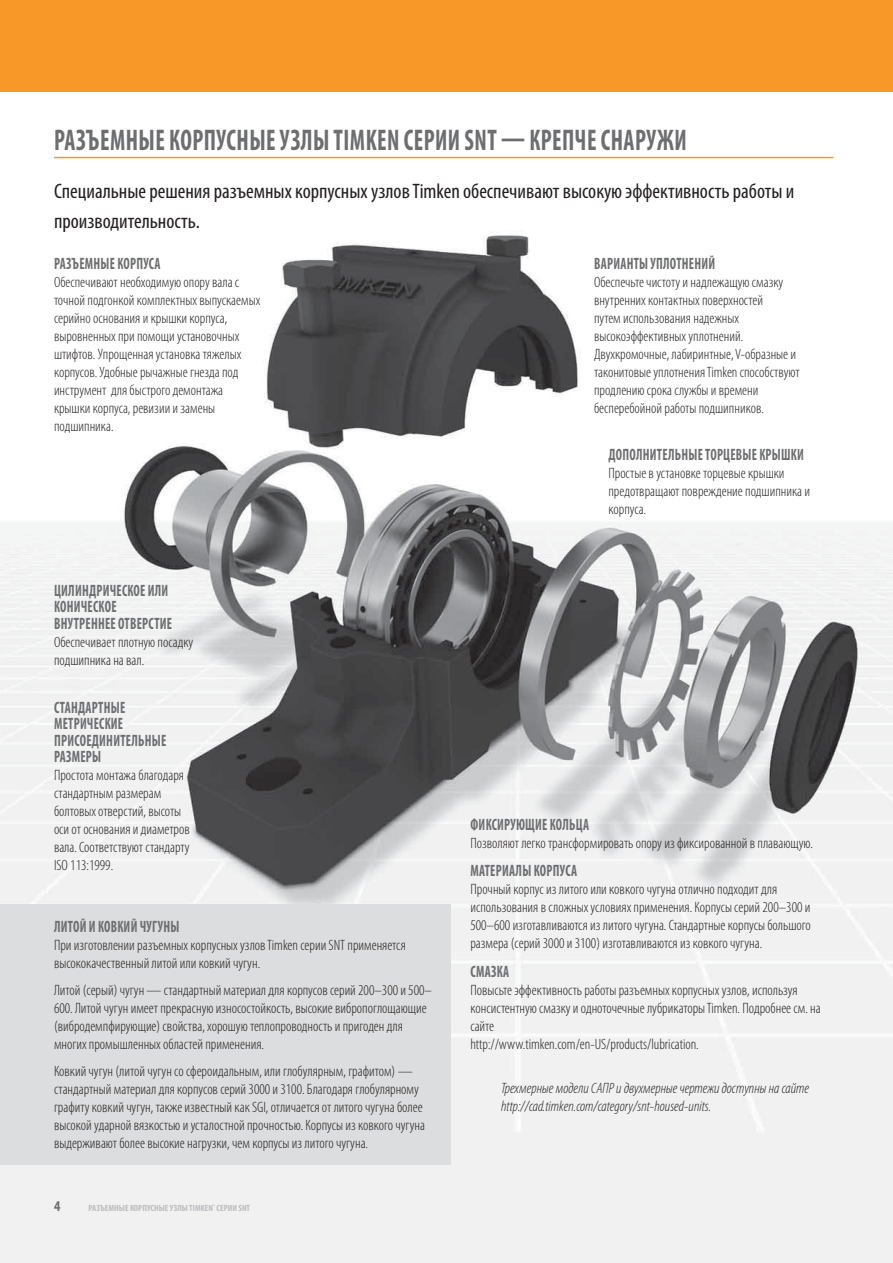
<style>
.page{position:relative;width:893px;height:1263px;background:#fff}
.page>*{position:absolute;margin:0;border:0;box-sizing:border-box;transform-origin:0 0}
.t1{font:700 condensed 30px "Myriad Pro";letter-spacing:.02em;color:#6d6e70;scale:.8 1}
.t2{font:condensed 21px/30px "Myriad Pro";color:#231f20}
.t3{font:700 condensed 16.5px/16.5px "Myriad Pro";letter-spacing:.02em;color:#6d6e70;scale:.8 1}
.t4{font:300 condensed 15px/18px "Myriad Pro";color:#231f20}
.t5{font:italic 300 condensed 15px/18px "Myriad Pro";color:#231f20}
.t6{font:700 condensed 15px "Myriad Pro";color:#6d6e70}
.t7{font:700 condensed 9px "Myriad Pro";color:#bbbdc0}
</style>
<div class="page">
<img style="left:0;top:156px;width:893px;height:1107px">
<div style="left:0;top:0;width:893px;height:92px;background:#f89828"></div>
<div style="left:0;top:904px;width:450px;height:261px;background:#dcddde"></div>
<hr style="left:54px;top:157px;width:779px;height:1px;background:#f89828">
<h1 class="t1" style="left:54px;top:122px;width:792px">РАЗЪЕМНЫЕ КОРПУСНЫЕ УЗЛЫ TIMKEN СЕРИИ SNT — КРЕПЧЕ СНАРУЖИ</h1>
<h2 class="t2" style="left:54px;top:176px;width:742px">Специальные решения разъемных корпусных узлов Timken обеспечивают высокую эффективность работы и производительность.</h2>
<p class="t3" style="left:54px;top:256px;width:135px">РАЗЪЕМНЫЕ КОРПУСА</p>
<p class="t4" style="left:54px;top:273px;width:208px">Обеспечивают необходимую опору вала с точной подгонкой комплектных выпускаемых серийно основания и крышки корпуса, выровненных при помощи установочных штифтов. Упрощенная установка тяжелых корпусов. Удобные рычажные гнезда под инструмент для быстрого демонтажа крышки корпуса, ревизии и замены подшипника.</p>
<p class="t3" style="left:54px;top:582px;width:149px">ЦИЛИНДРИЧЕСКОЕ ИЛИ<br>КОНИЧЕСКОЕ<br>ВНУТРЕННЕЕ ОТВЕРСТИЕ</p>
<p class="t4" style="left:54px;top:633px;width:141px">Обеспечивает плотную посадку подшипника на вал.</p>
<p class="t3" style="left:54px;top:699px;width:142px">СТАНДАРТНЫЕ<br>МЕТРИЧЕСКИЕ<br>ПРИСОЕДИНИТЕЛЬНЫЕ<br>РАЗМЕРЫ</p>
<p class="t4" style="left:54px;top:766px;width:137px">Простота монтажа благодаря стандартным размерам болтовых отверстий, высоты оси от основания и диаметров вала. Соответствуют стандарту<br>ISO 113:1999.</p>
<p class="t3" style="left:54px;top:918px;width:158px">ЛИТОЙ И КОВКИЙ ЧУГУНЫ</p>
<p class="t4" style="left:54px;top:936px;width:353px">При изготовлении разъемных корпусных узлов Timken серии SNT применяется высококачественный литой или ковкий чугун.</p>
<p class="t4" style="left:54px;top:981px;width:379px">Литой (серый) чугун — стандартный материал для корпусов серий 200–300 и 500– 600. Литой чугун имеет прекрасную износостойкость, высокие вибропоглощающие (вибродемпфирующие) свойства, хорошую теплопроводность и пригоден для многих промышленных областей применения.</p>
<p class="t4" style="left:54px;top:1062px;width:372px">Ковкий чугун (литой чугун со сфероидальным, или глобулярным, графитом) — стандартный материал для корпусов серий 3000 и 3100. Благодаря глобулярному графиту ковкий чугун, также известный как SGI, отличается от литого чугуна более высокой ударной вязкостью и усталостной прочностью. Корпусы из ковкого чугуна выдерживают более высокие нагрузки, чем корпусы из литого чугуна.</p>
<p class="t6" style="left:54px;top:1197px;width:8px">4</p>
<p class="t7" style="left:88px;top:1203px;width:163px">РАЗЪЕМНЫЕ КОРПУСНЫЕ УЗЛЫ TIMKEN<sup>®</sup> СЕРИИ SNT</p>
<p class="t7" style="left:88px;top:1201px;width:163px">РАЗЪЕМНЫЕ КОРПУСНЫЕ УЗЛЫ TIMKEN<sup>®</sup> СЕРИИ SNT</p>
<p class="t3" style="left:594px;top:256px;width:153px">ВАРИАНТЫ УПЛОТНЕНИЙ</p>
<p class="t4" style="left:594px;top:273px;width:207px">Обеспечьте чистоту и надлежащую смазку внутренних контактных поверхностей<br>путем использования надежных высокоэффективных уплотнений.<br>Двухкромочные, лабиринтные, V-образные и таконитовые уплотнения Timken способствуют продлению срока службы и времени бесперебойной работы подшипников.</p>
<p class="t3" style="left:608px;top:446px;width:246px">ДОПОЛНИТЕЛЬНЫЕ ТОРЦЕВЫЕ КРЫШКИ</p>
<p class="t4" style="left:608px;top:463px;width:203px">Простые в установке торцевые крышки предотвращают повреждение подшипника и корпуса.</p>
<p class="t3" style="left:470px;top:816px;width:150px">ФИКСИРУЮЩИЕ КОЛЬЦА</p>
<p class="t4" style="left:470px;top:834px;width:344px">Позволяют легко трансформировать опору из фиксированной в плавающую.</p>
<p class="t3" style="left:470px;top:862px;width:135px">МАТЕРИАЛЫ КОРПУСА</p>
<p class="t4" style="left:470px;top:880px;width:342px">Прочный корпус из литого или ковкого чугуна отлично подходит для использования в сложных условиях применения. Корпусы серий 200–300 и 500–600 изготавливаются из литого чугуна. Стандартные корпусы большого размера (серий 3000 и 3100) изготавливаются из ковкого чугуна.</p>
<p class="t3" style="left:470px;top:963px;width:50px">СМАЗКА</p>
<p class="t4" style="left:470px;top:981px;width:352px">Повысьте эффективность работы разъемных корпусных узлов, используя консистентную смазку и одноточечные лубрикаторы Timken. Подробнее см. на сайте<br>http://www.timken.com/en-US/products/lubrication.</p>
<p class="t5" style="left:501px;top:1080px;width:310px">Трехмерные модели САПР и двухмерные чертежи доступны на сайте http://cad.timken.com/category/snt-housed-units.</p>
</div>
